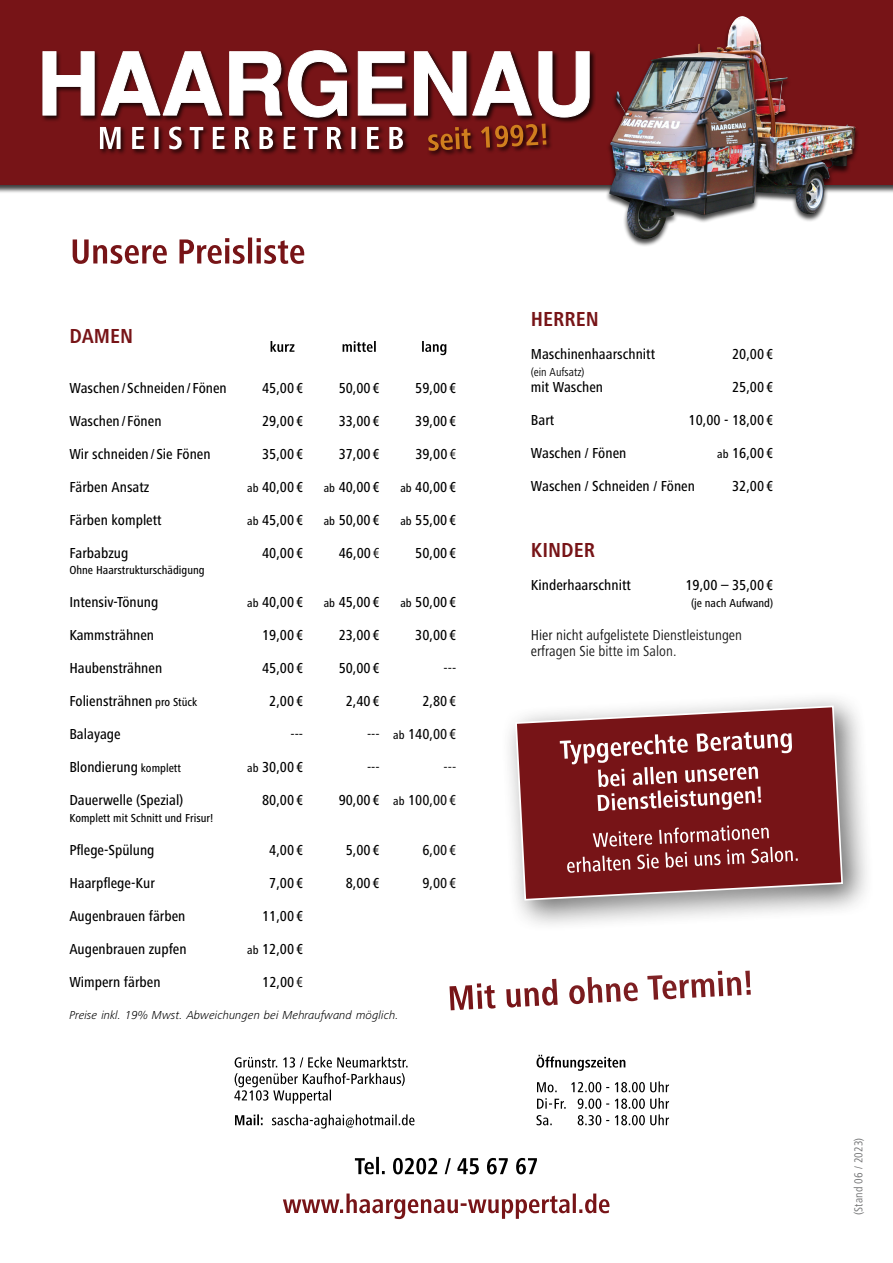
<style>
.page{position:relative;width:893px;height:1263px;background:#fff}
.page>*{position:absolute;margin:0;border:0;box-sizing:border-box;transform-origin:0 0}
.t1{font:700 condensed 21px "Frutiger Next LT";color:#771417}
.t2{font:500 condensed 15px "Frutiger Next LT";color:#000}
.t3{font:condensed 15px/16.5px "Frutiger Next LT";color:#000}
.t4{font:500 condensed 12px "Frutiger Next LT";color:#000}
.t5{font:italic 300 12px "Frutiger Next LT";color:#000}
.t6{font:condensed 12px "Frutiger Next LT";letter-spacing:.01em;color:#707172}
.t7{font:condensed 12px "Frutiger Next LT";color:#000}
.s1{font-weight:400}
.s2{font-size:12px}
</style>
<div class="page">
<div style="left:0;top:0;width:893px;height:194px;background:#000;opacity:.75"></div>
<div style="left:0;top:0;width:893px;height:185px;background:#771417"></div>
<div style="left:41px;top:49px;width:555px;height:75px;background:#000;opacity:.75"></div>
<div style="left:98px;top:125px;width:311px;height:31px;background:#000;opacity:.75"></div>
<div style="left:427px;top:122px;width:126px;height:35px;background:#000;opacity:.75"></div>
<svg style="left:42px;top:50px;width:548px;height:101px"></svg>
<div style="left:605px;top:16px;width:255px;height:231px;background:#000;opacity:.75"></div>
<img style="left:609px;top:16px;width:247px;height:224px">
<svg style="left:73px;top:238px;width:231px;height:26px"></svg>
<svg style="left:235px;top:1114px;width:179px;height:14px"></svg>
<svg style="left:234px;top:1073px;width:171px;height:31px"></svg>
<svg style="left:235px;top:1056px;width:173px;height:11px"></svg>
<svg style="left:283px;top:1193px;width:326px;height:26px"></svg>
<svg style="left:355px;top:1157px;width:182px;height:17px"></svg>
<svg style="left:536px;top:1098px;width:133px;height:27px"></svg>
<svg style="left:537px;top:1081px;width:132px;height:11px"></svg>
<svg style="left:536px;top:1055px;width:89px;height:16px"></svg>
<svg style="left:449px;top:699px;width:418px;height:312px"></svg>
<svg style="left:514px;top:705px;width:330px;height:196px"></svg>
<svg style="left:567px;top:825px;width:231px;height:48px"></svg>
<svg style="left:560px;top:732px;width:232px;height:79px"></svg>
<svg style="left:271px;top:341px;width:175px;height:14px"></svg>
<h1 class="t1" style="left:69px;top:325px;width:65px">DAMEN</h1>
<p class="t2" style="left:69px;top:379px;width:159px">Waschen / Schneiden / Fönen</p>
<p class="t2" style="left:262px;top:379px;width:43px">45,00 €</p>
<p class="t2" style="left:339px;top:379px;width:43px">50,00 €</p>
<p class="t2" style="left:415px;top:379px;width:43px">59,00 €</p>
<p class="t2" style="left:69px;top:412px;width:94px">Waschen / Fönen</p>
<p class="t2" style="left:262px;top:412px;width:43px">29,00 €</p>
<p class="t2" style="left:339px;top:412px;width:43px">33,00 €</p>
<p class="t2" style="left:415px;top:412px;width:43px">39,00 €</p>
<p class="t2" style="left:69px;top:445px;width:143px">Wir schneiden / Sie Fönen</p>
<p class="t2" style="left:262px;top:445px;width:43px">35,00 €</p>
<p class="t2" style="left:339px;top:445px;width:43px">37,00 €</p>
<p class="t2" style="left:415px;top:445px;width:42px">39,00 <span class="s1">€</span></p>
<p class="t2" style="left:69px;top:478px;width:81px">Färben Ansatz</p>
<p class="t2" style="left:247px;top:478px;width:57px"><span class="s2">ab</span> 40,00 €</p>
<p class="t2" style="left:324px;top:478px;width:57px"><span class="s2">ab</span> 40,00 €</p>
<p class="t2" style="left:400px;top:478px;width:57px"><span class="s2">ab</span> 40,00 €</p>
<p class="t2" style="left:69px;top:511px;width:94px">Färben komplett</p>
<p class="t2" style="left:247px;top:511px;width:57px"><span class="s2">ab</span> 45,00 €</p>
<p class="t2" style="left:324px;top:511px;width:57px"><span class="s2">ab</span> 50,00 €</p>
<p class="t2" style="left:400px;top:511px;width:57px"><span class="s2">ab</span> 55,00 €</p>
<p class="t2" style="left:69px;top:544px;width:60px">Farbabzug</p>
<p class="t2" style="left:262px;top:544px;width:43px">40,00 €</p>
<p class="t2" style="left:339px;top:544px;width:42px">46,00 <span class="s1">€</span></p>
<p class="t2" style="left:415px;top:544px;width:43px">50,00 €</p>
<p class="t4" style="left:69px;top:564px;width:137px">Ohne Haarstrukturschädigung</p>
<p class="t2" style="left:69px;top:594px;width:91px">Intensiv-Tönung</p>
<p class="t2" style="left:247px;top:594px;width:57px"><span class="s2">ab</span> 40,00 €</p>
<p class="t2" style="left:324px;top:594px;width:57px"><span class="s2">ab</span> 45,00 €</p>
<p class="t2" style="left:400px;top:594px;width:57px"><span class="s2">ab</span> 50,00 €</p>
<p class="t2" style="left:69px;top:627px;width:86px">Kammsträhnen</p>
<p class="t2" style="left:262px;top:627px;width:43px">19,00 €</p>
<p class="t2" style="left:339px;top:627px;width:43px">23,00 €</p>
<p class="t2" style="left:415px;top:627px;width:43px">30,00 €</p>
<p class="t2" style="left:69px;top:660px;width:94px">Haubensträhnen</p>
<p class="t2" style="left:262px;top:660px;width:43px">45,00 €</p>
<p class="t2" style="left:339px;top:660px;width:43px">50,00 €</p>
<p class="t3" style="left:444px;top:660px;width:14px">---</p>
<p class="t2" style="left:69px;top:693px;width:129px">Foliensträhnen <span class="s2">pro Stück</span></p>
<p class="t2" style="left:269px;top:693px;width:35px">2,00 €</p>
<p class="t2" style="left:346px;top:693px;width:35px">2,40 €</p>
<p class="t2" style="left:422px;top:693px;width:35px">2,80 €</p>
<p class="t2" style="left:69px;top:726px;width:53px">Balayage</p>
<p class="t3" style="left:290px;top:726px;width:14px">---</p>
<p class="t2" style="left:367px;top:726px;width:91px"><span class="s1">---</span> <span class="s2">ab</span> 140,00 €</p>
<p class="t2" style="left:69px;top:759px;width:113px">Blondierung <span class="s2">komplett</span></p>
<p class="t2" style="left:247px;top:759px;width:57px"><span class="s2">ab</span> 30,00 €</p>
<p class="t3" style="left:367px;top:759px;width:14px">---</p>
<p class="t3" style="left:444px;top:759px;width:14px">---</p>
<p class="t2" style="left:69px;top:792px;width:115px">Dauerwelle (Spezial)</p>
<p class="t2" style="left:262px;top:792px;width:43px">80,00 €</p>
<p class="t2" style="left:339px;top:792px;width:119px">90,00 € <span class="s2">ab</span> 100,00 €</p>
<p class="t4" style="left:69px;top:811px;width:145px">Komplett mit Schnitt und Frisur!</p>
<p class="t2" style="left:69px;top:841px;width:87px">Pflege-Spülung</p>
<p class="t2" style="left:269px;top:841px;width:35px">4,00 €</p>
<p class="t2" style="left:346px;top:841px;width:35px">5,00 €</p>
<p class="t2" style="left:422px;top:841px;width:35px">6,00 €</p>
<p class="t2" style="left:69px;top:874px;width:87px">Haarpflege-Kur</p>
<p class="t2" style="left:269px;top:874px;width:35px">7,00 €</p>
<p class="t2" style="left:346px;top:874px;width:35px">8,00 €</p>
<p class="t2" style="left:422px;top:874px;width:35px">9,00 €</p>
<p class="t2" style="left:69px;top:907px;width:118px">Augenbrauen färben</p>
<p class="t2" style="left:262px;top:907px;width:43px">11,00 €</p>
<p class="t2" style="left:69px;top:940px;width:119px">Augenbrauen zupfen</p>
<p class="t2" style="left:247px;top:940px;width:57px"><span class="s2">ab</span> 12,00 €</p>
<p class="t2" style="left:69px;top:973px;width:93px">Wimpern färben</p>
<p class="t2" style="left:262px;top:973px;width:42px">12,00 <span class="s1">€</span></p>
<p class="t5" style="left:69px;top:1008px;width:331px">Preise inkl. 19% Mwst. Abweichungen bei Mehraufwand möglich.</p>
<h1 class="t1" style="left:531px;top:308px;width:69px">HERREN</h1>
<p class="t2" style="left:531px;top:346px;width:126px">Maschinenhaarschnitt</p>
<p class="t2" style="left:732px;top:346px;width:43px">20,00 €</p>
<p class="t7" style="left:531px;top:365px;width:55px">(ein Aufsatz)</p>
<p class="t2" style="left:531px;top:379px;width:74px">mit Waschen</p>
<p class="t2" style="left:732px;top:379px;width:43px">25,00 €</p>
<p class="t2" style="left:531px;top:412px;width:25px">Bart</p>
<p class="t2" style="left:689px;top:412px;width:86px">10,00 - 18,00 €</p>
<p class="t2" style="left:531px;top:445px;width:97px">Waschen / Fönen</p>
<p class="t2" style="left:717px;top:445px;width:57px"><span class="s2">ab</span> 16,00 €</p>
<p class="t2" style="left:531px;top:478px;width:166px">Waschen / Schneiden / Fönen</p>
<p class="t2" style="left:732px;top:478px;width:43px">32,00 €</p>
<h1 class="t1" style="left:531px;top:539px;width:66px">KINDER</h1>
<p class="t2" style="left:531px;top:577px;width:102px">Kinderhaarschnitt</p>
<p class="t2" style="left:685px;top:577px;width:89px">19,00 – 35,00 €</p>
<p class="t4" style="left:691px;top:596px;width:84px">(je nach Aufwand)</p>
<p class="t3" style="left:531px;top:627px;width:213px">Hier nicht aufgelistete Dienstleistungen erfragen Sie bitte im Salon.</p>
<p class="t6" style="left:852px;top:1215px;width:79px;rotate:-90deg">(Stand 06 / 2023)</p>
</div>
